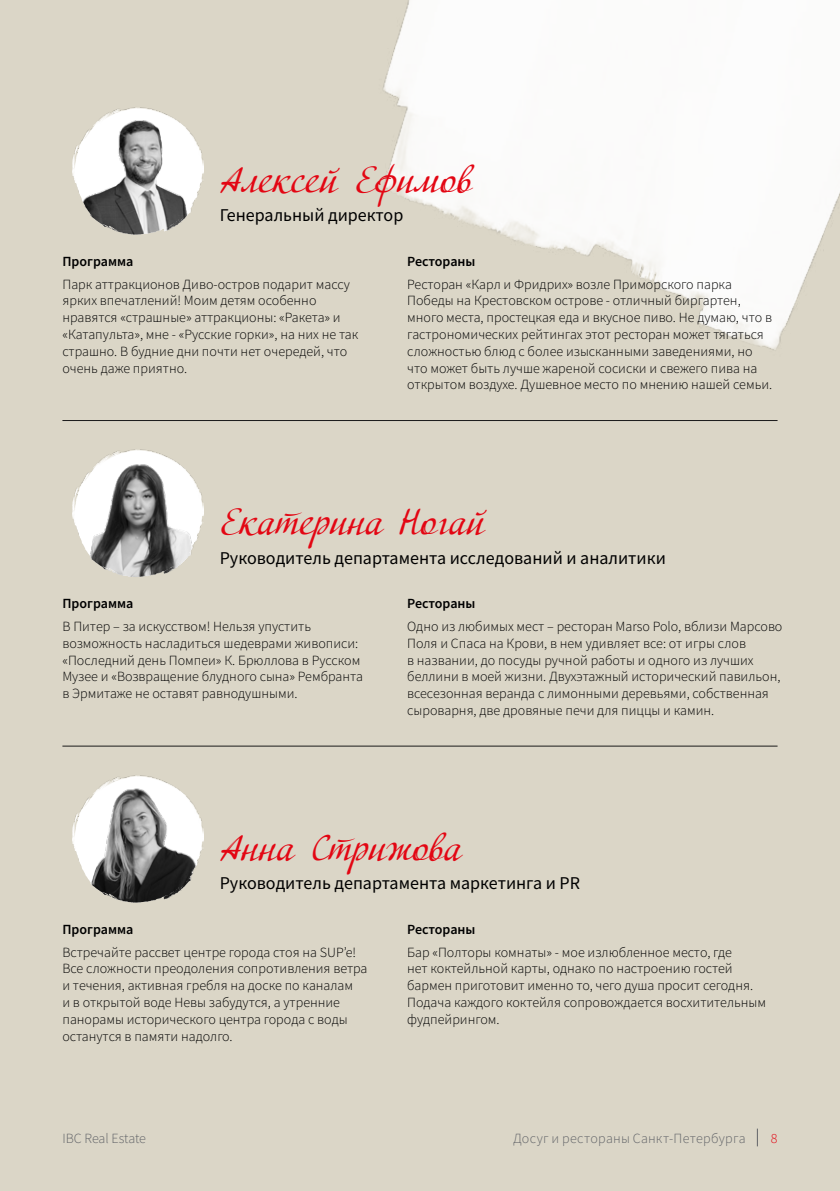
<style>
.page{position:relative;width:840px;height:1191px;background:#fff}
.page>*{position:absolute;margin:0;border:0;box-sizing:border-box;transform-origin:0 0}
.t1{font:36px "Adventure";color:#e30613}
.t2{font:18px "Source Sans Pro";color:#000}
.t3{font:300 14px/16.8px "Source Sans Pro";color:#000}
.t4{font:600 14px "Source Sans Pro";color:#000}
.t5{font:300 14px "Source Sans Pro";letter-spacing:.015em;color:#626468}
.t6{font:300 14px "Source Sans Pro";letter-spacing:-.01em;color:#626468}
.t7{font:300 14px "Source Sans Pro";color:#e30613}
</style>
<div class="page">
<div style="left:0;top:0;width:839px;height:1191px;background:#dbd6c7"></div>
<svg style="left:756px;top:1129px;width:1px;height:17px"></svg>
<img style="left:383px;top:0;width:456px;height:350px">
<hr style="left:62px;top:745px;width:715px;height:1px;background:#1a1a1a">
<svg style="left:72px;top:109px;width:132px;height:126px"></svg>
<img style="left:101px;top:109px;width:35px;height:13px">
<svg style="left:72px;top:777px;width:132px;height:125px"></svg>
<img style="left:99px;top:781px;width:59px;height:10px">
<svg style="left:72px;top:451px;width:132px;height:126px"></svg>
<img style="left:101px;top:451px;width:35px;height:13px">
<hr style="left:62px;top:420px;width:715px;height:1px;background:#1a1a1a">
<h1 class="t1" style="left:220px;top:158px;width:253px">Алексей Ефимов</h1>
<p class="t2" style="left:220px;top:204px;width:185px">Генеральный директор</p>
<p class="t4" style="left:62px;top:252px;width:72px">Программа</p>
<p class="t4" style="left:407px;top:252px;width:70px">Рестораны</p>
<p class="t3" style="left:62px;top:275px;width:297px">Парк аттракционов Диво-остров подарит массу ярких впечатлений! Моим детям особенно нравятся «страшные» аттракционы: «Ракета» и «Катапульта», мне - «Русские горки», на них не так страшно. В будние дни почти нет очередей, что очень даже приятно.</p>
<p class="t3" style="left:407px;top:275px;width:366px">Ресторан «Карл и Фридрих» возле Приморского парка Победы на Крестовском острове - отличный биргартен, много места, простецкая еда и вкусное пиво. Не думаю, что в гастрономических рейтингах этот ресторан может тягаться сложностью блюд с более изысканными заведениями, но что может быть лучше жареной сосиски и свежего пива на открытом воздухе. Душевное место по мнению нашей семьи.</p>
<h1 class="t1" style="left:219px;top:501px;width:266px">Екатерина Ногай</h1>
<p class="t2" style="left:219px;top:546px;width:447px">Руководитель департамента исследований и аналитики</p>
<p class="t4" style="left:62px;top:594px;width:72px">Программа</p>
<p class="t4" style="left:407px;top:594px;width:70px">Рестораны</p>
<p class="t3" style="left:62px;top:618px;width:302px">В Питер – за искусством! Нельзя упустить возможность насладиться шедеврами живописи: «Последний день Помпеи» К. Брюллова в Русском Музее и «Возвращение блудного сына» Рембранта в Эрмитаже не оставят равнодушными.</p>
<p class="t3" style="left:407px;top:618px;width:376px">Одно из любимых мест – ресторан Marso Polo, вблизи Марсово Поля и Спаса на Крови, в нем удивляет все: от игры слов<br>в названии, до посуды ручной работы и одного из лучших беллини в моей жизни. Двухэтажный исторический павильон, всесезонная веранда с лимонными деревьями, собственная сыроварня, две дровяные печи для пиццы и камин.</p>
<h1 class="t1" style="left:219px;top:826px;width:243px">Анна Стрижова</h1>
<p class="t2" style="left:219px;top:871px;width:361px">Руководитель департамента маркетинга и PR</p>
<p class="t4" style="left:62px;top:920px;width:72px">Программа</p>
<p class="t4" style="left:407px;top:920px;width:70px">Рестораны</p>
<p class="t3" style="left:62px;top:943px;width:306px">Встречайте рассвет центре города стоя на SUP’е!<br>Все сложности преодоления сопротивления ветра и течения, активная гребля на доске по каналам<br>и в открытой воде Невы забудутся, а утренние панорамы исторического центра города с воды останутся в памяти надолго.</p>
<p class="t3" style="left:407px;top:943px;width:360px">Бар «Полторы комнаты» - мое излюбленное место, где<br>нет коктейльной карты, однако по настроению гостей бармен приготовит именно то, чего душа просит сегодня.<br>Подача каждого коктейля сопровождается восхитительным фудпейрингом.</p>
<p class="t6" style="left:62px;top:1129px;width:85px">IBC Real Estate</p>
<p class="t5" style="left:513px;top:1129px;width:234px">Досуг и рестораны Санкт-Петербурга</p>
<p class="t7" style="left:770px;top:1129px;width:8px">8</p>
</div>
